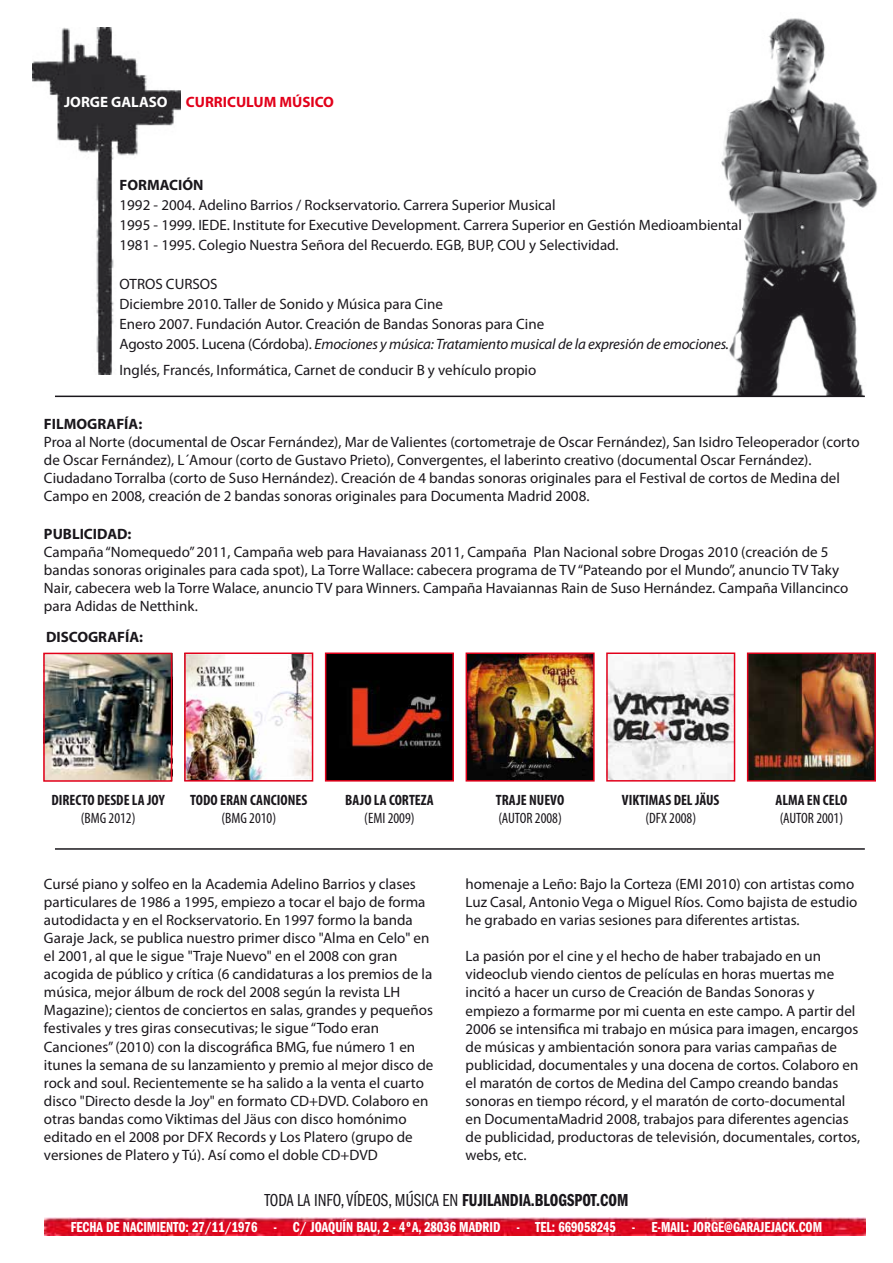
<style>
.page{position:relative;width:893px;height:1263px;background:#fff}
.page>*{position:absolute;margin:0;border:0;box-sizing:border-box;transform-origin:0 0}
.t1{font:18px "ITC Franklin Gothic Std Bk Cp";color:#1a171c}
.t2{font:15px/18px "Myriad Pro";color:#1a171c}
.t3{font:15px "ITC Franklin Gothic Std Dm Cp";color:#fff}
.t4{font:700 condensed 15px "Myriad Pro";color:#1a171c}
.t5{font:condensed 15px "Myriad Pro";color:#1a171c}
.t6{font:700 15px "Myriad Pro";color:#1a171c}
.t7{font:700 15px "Myriad Pro";color:#e2001a}
.s1{color:#fff}
.s2{font-style:italic}
.s3{font-family:"ITC Franklin Gothic Std Dm Cp"}
</style>
<div class="page">
<img style="left:45px;top:1217px;width:820px;height:18px">
<img style="left:32px;top:28px;width:149px;height:346px">
<img style="left:719px;top:18px;width:159px;height:378px">
<img style="left:46px;top:656px;width:123px;height:123px">
<div style="left:43px;top:653px;width:129px;height:129px;border:2px solid #e2001a"></div>
<img style="left:187px;top:655px;width:123px;height:123px">
<div style="left:184px;top:652px;width:129px;height:129px;border:2px solid #e2001a"></div>
<img style="left:469px;top:655px;width:123px;height:123px">
<div style="left:466px;top:652px;width:129px;height:129px;border:2px solid #e2001a"></div>
<img style="left:750px;top:655px;width:123px;height:123px">
<div style="left:747px;top:652px;width:129px;height:129px;border:2px solid #e2001a"></div>
<img style="left:328px;top:655px;width:123px;height:123px">
<div style="left:325px;top:652px;width:129px;height:129px;border:2px solid #e2001a"></div>
<img style="left:609px;top:655px;width:123px;height:123px">
<div style="left:606px;top:652px;width:129px;height:129px;border:2px solid #e2001a"></div>
<hr style="left:55px;top:396px;width:810px;height:1px;background:#1a171c">
<hr style="left:55px;top:848px;width:810px;height:2px;background:#1a171c">
<p class="t7" style="left:64px;top:94px;width:271px"><span class="s1">JORGE GALASO</span> CURRICULUM MÚSICO</p>
<p class="t6" style="left:120px;top:177px;width:86px">FORMACIÓN</p>
<p class="t2" style="left:120px;top:195px;width:624px;line-height:19.8px">1992 - 2004. Adelino Barrios / Rockservatorio. Carrera Superior Musical<br>1995 - 1999. IEDE. Institute for Executive Development. Carrera Superior en Gestión Medioambiental<br>1981 - 1995. Colegio Nuestra Señora del Recuerdo. EGB, BUP, COU y Selectividad.</p>
<p class="t2" style="left:120px;top:275px;width:611px;line-height:19.8px">OTROS CURSOS<br>Diciembre 2010. Taller de Sonido y Música para Cine<br>Enero 2007. Fundación Autor. Creación de Bandas Sonoras para Cine<br>Agosto 2005. Lucena (Córdoba). <span class="s2">Emociones y música: Tratamiento musical de la expresión de emociones.</span></p>
<p class="t2" style="left:120px;top:361px;width:418px">Inglés, Francés, Informática, Carnet de conducir B y vehículo propio</p>
<p class="t6" style="left:44px;top:415px;width:100px">FILMOGRAFÍA:</p>
<p class="t2" style="left:44px;top:433px;width:817px">Proa al Norte (documental de Oscar Fernández), Mar de Valientes (cortometraje de Oscar Fernández), San Isidro Teleoperador (corto de Oscar Fernández), L´Amour (corto de Gustavo Prieto), Convergentes, el laberinto creativo (documental Oscar Fernández).<br>Ciudadano Torralba (corto de Suso Hernández). Creación de 4 bandas sonoras originales para el Festival de cortos de Medina del Campo en 2008, creación de 2 bandas sonoras originales para Documenta Madrid 2008.</p>
<p class="t6" style="left:44px;top:525px;width:89px">PUBLICIDAD:</p>
<p class="t2" style="left:44px;top:543px;width:806px">Campaña “Nomequedo” 2011, Campaña web para Havaianass 2011, Campaña Plan Nacional sobre Drogas 2010 (creación de 5 bandas sonoras originales para cada spot), La Torre Wallace: cabecera programa de TV “Pateando por el Mundo”, anuncio TV Taky Nair, cabecera web la Torre Walace, anuncio TV para Winners. Campaña Havaiannas Rain de Suso Hernández. Campaña Villancinco para Adidas de Netthink.</p>
<p class="t6" style="left:46px;top:629px;width:99px">DISCOGRAFÍA:</p>
<p class="t4" style="left:51px;top:792px;width:115px">DIRECTO DESDE LA JOY</p>
<p class="t5" style="left:81px;top:810px;width:56px">(BMG 2012)</p>
<p class="t4" style="left:190px;top:792px;width:119px">TODO ERAN CANCIONES</p>
<p class="t5" style="left:221px;top:810px;width:56px">(BMG 2010)</p>
<p class="t4" style="left:345px;top:792px;width:90px">BAJO LA CORTEZA</p>
<p class="t5" style="left:364px;top:810px;width:52px">(EMI 2009)</p>
<p class="t4" style="left:496px;top:792px;width:70px">TRAJE NUEVO</p>
<p class="t5" style="left:498px;top:810px;width:65px">(AUTOR 2008)</p>
<p class="t4" style="left:622px;top:792px;width:99px">VIKTIMAS DEL JÄUS</p>
<p class="t5" style="left:645px;top:810px;width:52px">(DFX 2008)</p>
<p class="t4" style="left:775px;top:792px;width:73px">ALMA EN CELO</p>
<p class="t5" style="left:780px;top:810px;width:65px">(AUTOR 2001)</p>
<p class="t2" style="left:44px;top:876px;width:391px">Cursé piano y solfeo en la Academia Adelino Barrios y clases particulares de 1986 a 1995, empiezo a tocar el bajo de forma autodidacta y en el Rockservatorio. En 1997 formo la banda Garaje Jack, se publica nuestro primer disco "Alma en Celo" en el 2001, al que le sigue "Traje Nuevo" en el 2008 con gran acogida de público y crítica (6 candidaturas a los premios de la música, mejor álbum de rock del 2008 según la revista LH Magazine); cientos de conciertos en salas, grandes y pequeños festivales y tres giras consecutivas; le sigue “Todo eran Canciones” (2010) con la discográfica BMG, fue número 1 en itunes la semana de su lanzamiento y premio al mejor disco de rock and soul. Recientemente se ha salido a la venta el cuarto disco "Directo desde la Joy" en formato CD+DVD. Colaboro en otras bandas como Viktimas del Jäus con disco homónimo editado en el 2008 por DFX Records y Los Platero (grupo de versiones de Platero y Tú). Así como el doble CD+DVD</p>
<p class="t2" style="left:466px;top:876px;width:393px">homenaje a Leño: Bajo la Corteza (EMI 2010) con artistas como<br>Luz Casal, Antonio Vega o Miguel Ríos. Como bajista de estudio he grabado en varias sesiones para diferentes artistas.</p>
<p class="t2" style="left:466px;top:948px;width:396px">La pasión por el cine y el hecho de haber trabajado en un videoclub viendo cientos de películas en horas muertas me incitó a hacer un curso de Creación de Bandas Sonoras y empiezo a formarme por mi cuenta en este campo. A partir del 2006 se intensifica mi trabajo en música para imagen, encargos de músicas y ambientación sonora para varias campañas de publicidad, documentales y una docena de cortos. Colaboro en el maratón de cortos de Medina del Campo creando bandas sonoras en tiempo récord, y el maratón de corto-documental en DocumentaMadrid 2008, trabajos para diferentes agencias de publicidad, productoras de televisión, documentales, cortos, webs, etc.</p>
<p class="t1" style="left:264px;top:1190px;width:365px">TODA LA INFO, VÍDEOS, MÚSICA EN <span class="s3">FUJILANDIA.BLOGSPOT.COM</span></p>
<p class="t3" style="left:71px;top:1219px;width:753px">FECHA DE NACIMIENTO: 27/11/1976 - C/ JOAQUÍN BAU, 2 - 4ºA, 28036 MADRID - TEL: 669058245 - E-MAIL: JORGE@GARAJEJACK.COM</p>
</div>
